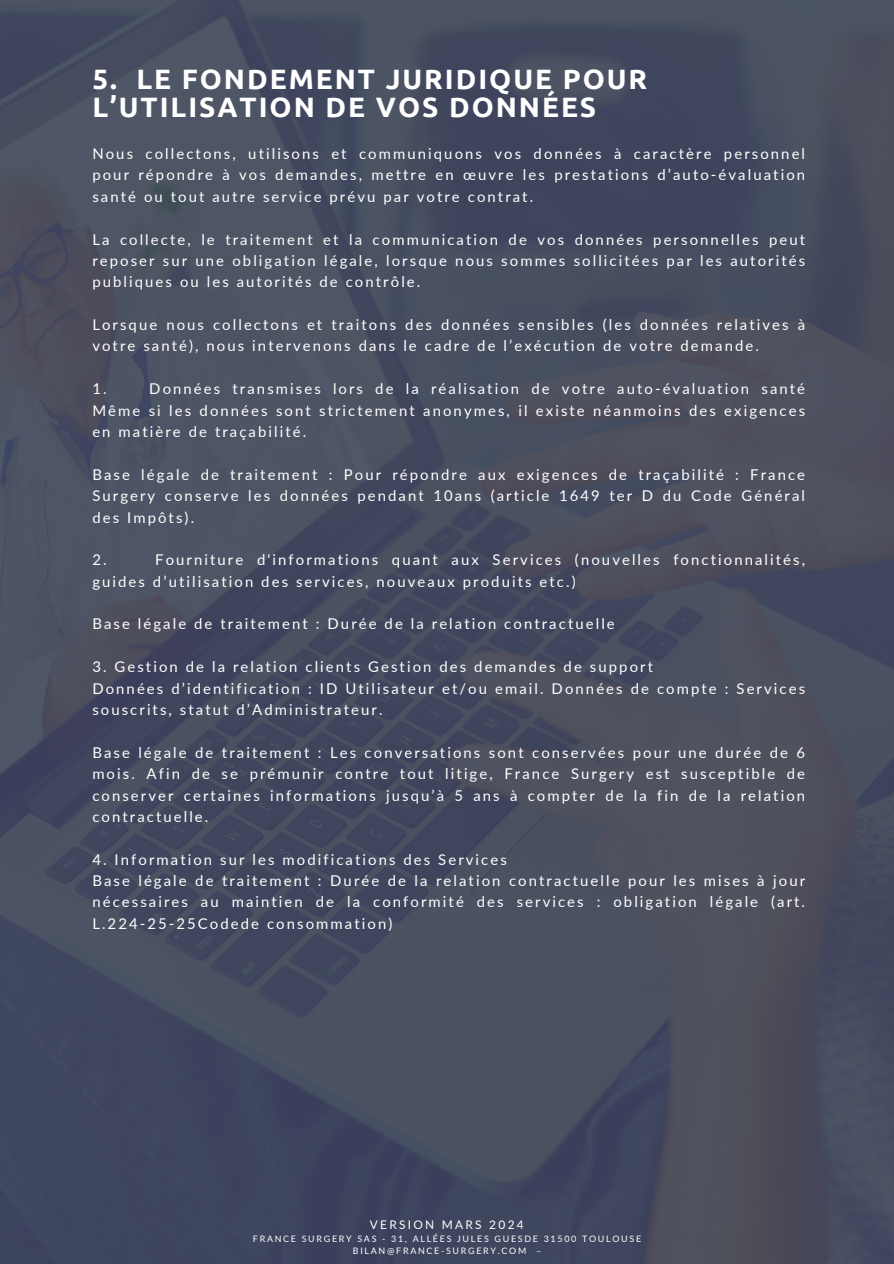
<style>
.page{position:relative;width:894px;height:1264px;background:#fff}
.page>*{position:absolute;margin:0;border:0;box-sizing:border-box;transform-origin:0 0}
.t1{font:700 28.05px/28.2px "Ubuntu";letter-spacing:.07em;color:#fff}
.t2{font:14.85px/21.3px "Lato";letter-spacing:.14em;color:#fff;text-align:justify}
.t3{font:11.85px "Lato";letter-spacing:.19em;color:#fff}
.t4{font:8.85px/11.9px "Lato";letter-spacing:.19em;color:#fff;text-align:center}
</style>
<div class="page">
<img style="left:0;top:0;width:893px;height:1263px">
<h1 class="t1" style="left:92px;top:65px;width:556px">5. LE FONDEMENT JURIDIQUE POUR<br>L’UTILISATION DE VOS DONNÉES</h1>
<p class="t2" style="left:92px;top:143px;width:714px">Nous collectons, utilisons et communiquons vos données à caractère personnel pour répondre à vos demandes, mettre en œuvre les prestations d’auto-évaluation santé ou tout autre service prévu par votre contrat.</p>
<p class="t2" style="left:92px;top:228px;width:714px">La collecte, le traitement et la communication de vos données personnelles peut reposer sur une obligation légale, lorsque nous sommes sollicitées par les autorités publiques ou les autorités de contrôle.</p>
<p class="t2" style="left:92px;top:314px;width:714px">Lorsque nous collectons et traitons des données sensibles (les données relatives à votre santé), nous intervenons dans le cadre de l’exécution de votre demande.</p>
<p class="t2" style="left:92px;top:378px;width:16px">1.</p>
<p class="t2" style="left:92px;top:378px;width:714px;text-indent:57px">Données transmises lors de la réalisation de votre auto-évaluation santé Même si les données sont strictement anonymes, il existe néanmoins des exigences en matière de traçabilité.</p>
<p class="t2" style="left:92px;top:463px;width:714px">Base légale de traitement : Pour répondre aux exigences de traçabilité : France Surgery conserve les données pendant 10ans (article 1649 ter D du Code Général des Impôts).</p>
<p class="t2" style="left:92px;top:549px;width:16px">2.</p>
<p class="t2" style="left:92px;top:549px;width:714px;text-indent:63px">Fourniture d'informations quant aux Services (nouvelles fonctionnalités, guides d’utilisation des services, nouveaux produits etc.)</p>
<p class="t2" style="left:92px;top:613px;width:524px">Base légale de traitement : Durée de la relation contractuelle</p>
<p class="t2" style="left:92px;top:656px;width:714px;text-align:left">3. Gestion de la relation clients Gestion des demandes de support<br>Données d’identification : ID Utilisateur et/ou email. Données de compte : Services souscrits, statut d’Administrateur.</p>
<p class="t2" style="left:92px;top:741px;width:714px">Base légale de traitement : Les conversations sont conservées pour une durée de 6 mois. Afin de se prémunir contre tout litige, France Surgery est susceptible de conserver certaines informations jusqu’à 5 ans à compter de la fin de la relation contractuelle.</p>
<p class="t2" style="left:92px;top:848px;width:714px;text-align:left">4. Information sur les modifications des Services<br>Base légale de traitement : Durée de la relation contractuelle pour les mises à jour nécessaires au maintien de la conformité des services : obligation légale (art.<br>L.224-25-25Codede consommation)</p>
<p class="t3" style="left:370px;top:1216px;width:155px">VERSION MARS 2024</p>
<p class="t4" style="left:253px;top:1232px;width:389px">FRANCE SURGERY SAS - 31, ALLÉES JULES GUESDE 31500 TOULOUSE<br>BILAN@FRANCE-SURGERY.COM –</p>
</div>
